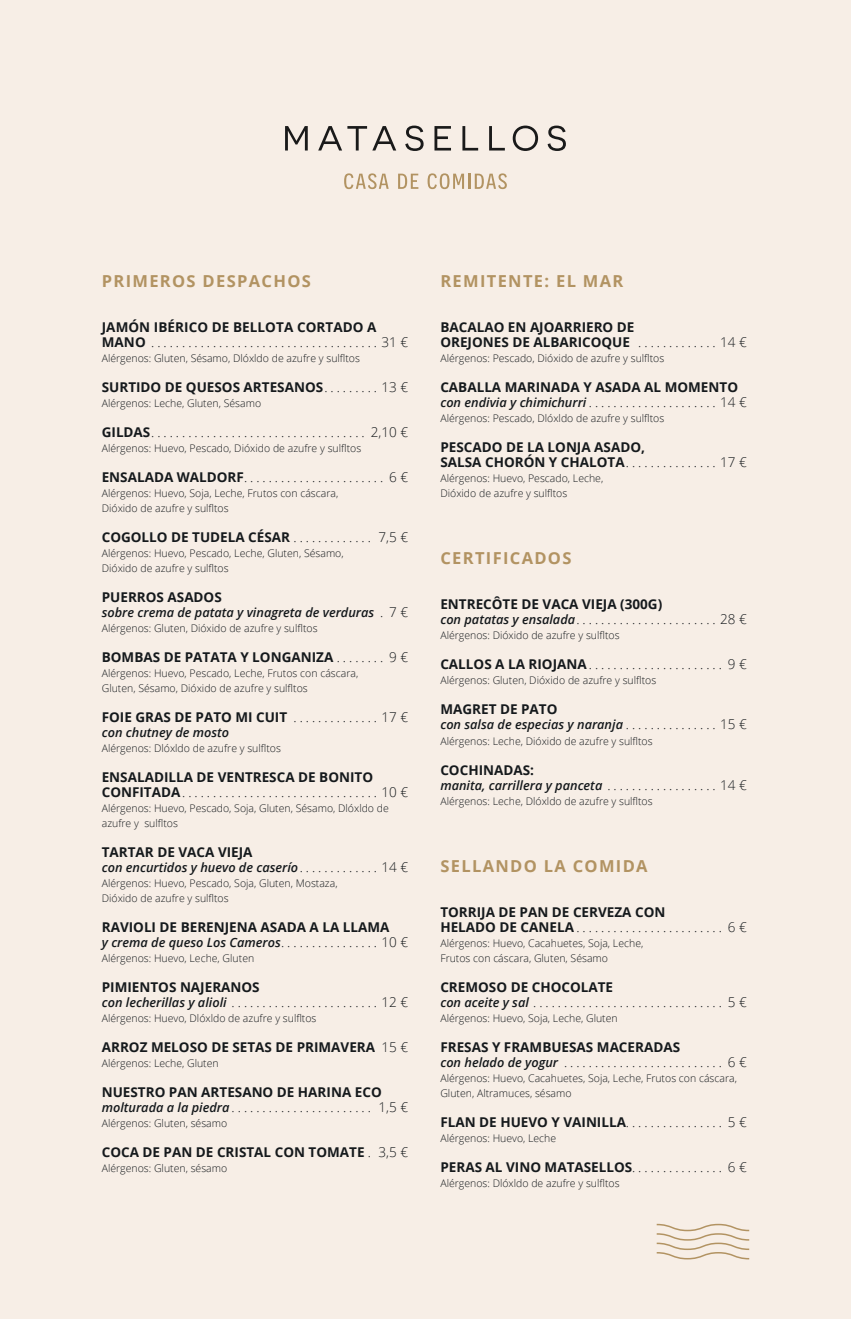
<style>
.page{position:relative;width:851px;height:1319px;background:#fff}
.page>*{position:absolute;margin:0;border:0;box-sizing:border-box;transform-origin:0 0}
.t1{font:700 16.5px "Open Sans";letter-spacing:.08em;color:#b29362}
.t2{font:700 13.5px/15px "Open Sans";color:#15191c}
.t3{font:300 13.5px/15px "Open Sans";color:#15191c}
.t4{font:italic 600 12.75px "Open Sans";color:#15191c}
.t5{font:300 10.5px/15px "Open Sans";color:#15191c}
.s1{font-weight:700}
.s2{font-weight:300}
.s3{font-weight:300;font-style:normal;font-size:13.5px}
.s4{font-weight:600;font-style:italic;font-size:12.75px}
</style>
<div class="page">
<div style="left:0;top:0;width:850px;height:1318px;background:#f7eee6"></div>
<svg style="left:656px;top:1223px;width:94px;height:36px"></svg>
<svg style="left:285px;top:126px;width:23px;height:24px"></svg>
<svg style="left:318px;top:126px;width:78px;height:24px"></svg>
<svg style="left:405px;top:125px;width:18px;height:26px"></svg>
<svg style="left:434px;top:126px;width:17px;height:24px"></svg>
<svg style="left:462px;top:126px;width:16px;height:24px"></svg>
<svg style="left:489px;top:126px;width:16px;height:24px"></svg>
<svg style="left:512px;top:125px;width:26px;height:26px"></svg>
<svg style="left:547px;top:125px;width:19px;height:26px"></svg>
<svg style="left:344px;top:173px;width:44px;height:16px"></svg>
<svg style="left:398px;top:174px;width:20px;height:15px"></svg>
<svg style="left:427px;top:173px;width:79px;height:16px"></svg>
<p class="t1" style="left:102px;top:269px;width:211px">PRIMEROS DESPACHOS</p>
<p class="t3" style="left:102px;top:319px;width:308px"><span class="s1">JAMÓN IBÉRICO DE BELLOTA CORTADO A<br>MANO</span> .....................................31 €</p>
<p class="t5" style="left:102px;top:350px;width:260px">Alérgenos: Gluten, Sésamo, Dlóxldo de azufre y sulfltos</p>
<p class="t2" style="left:102px;top:379px;width:308px">SURTIDO DE QUESOS ARTESANOS<span class="s2">. . . . . . . . . 13 €</span></p>
<p class="t5" style="left:102px;top:395px;width:161px">Alérgenos: Leche, Gluten, Sésamo</p>
<p class="t3" style="left:102px;top:424px;width:308px"><span class="s1">GILDAS</span>................................... 2,10 €</p>
<p class="t5" style="left:102px;top:440px;width:261px">Alérgenos: Huevo, Pescado, Dióxido de azufre y sulfltos</p>
<p class="t3" style="left:102px;top:469px;width:308px"><span class="s1">ENSALADA WALDORF</span>....................... 6 €</p>
<p class="t5" style="left:102px;top:485px;width:238px">Alérgenos: Huevo, Soja, Leche, Frutos con cáscara,<br>Dióxido de azufre y sulfltos</p>
<p class="t2" style="left:102px;top:529px;width:308px">COGOLLO DE TUDELA CÉSAR <span class="s2">. . . . . . . . . . . . . 7,5 €</span></p>
<p class="t5" style="left:102px;top:545px;width:243px">Alérgenos: Huevo, Pescado, Leche, Gluten, Sésamo,<br>Dióxido de azufre y sulfltos</p>
<p class="t2" style="left:102px;top:589px;width:122px">PUERROS ASADOS</p>
<p class="t4" style="left:102px;top:603px;width:308px">sobre crema de patata y vinagreta de verduras <span class="s3">. 7 €</span></p>
<p class="t5" style="left:102px;top:620px;width:217px">Alérgenos: Gluten, Dióxido de azufre y sulfltos</p>
<p class="t2" style="left:102px;top:649px;width:308px">BOMBAS DE PATATA Y LONGANIZA <span class="s2">. . . . . . . . 9 €</span></p>
<p class="t5" style="left:102px;top:665px;width:258px">Alérgenos: Huevo, Pescado, Leche, Frutos con cáscara,<br>Gluten, Sésamo, Dióxido de azufre y sulfltos</p>
<p class="t2" style="left:102px;top:709px;width:308px">FOIE GRAS DE PATO MI CUIT <span class="s2">. . . . . . . . . . . . . . 17 €</span></p>
<p class="t4" style="left:102px;top:723px;width:129px">con chutney de mosto</p>
<p class="t5" style="left:102px;top:740px;width:181px">Alérgenos: Dlóxldo de azufre y sulfltos</p>
<p class="t2" style="left:102px;top:769px;width:308px">ENSALADILLA DE VENTRESCA DE BONITO<br>CONFITADA<span class="s2">................................10 €</span></p>
<p class="t5" style="left:102px;top:800px;width:288px">Alérgenos: Huevo, Pescado, Soja, Gluten, Sésamo, Dlóxldo de azufre y sulfltos</p>
<p class="t2" style="left:102px;top:844px;width:152px">TARTAR DE VACA VIEJA</p>
<p class="t4" style="left:102px;top:858px;width:308px">con encurtidos y huevo de caserío<span class="s3">. . . . . . . . . . . . . 14 €</span></p>
<p class="t5" style="left:102px;top:875px;width:237px">Alérgenos: Huevo, Pescado, Soja, Gluten, Mostaza,<br>Dióxido de azufre y sulfltos</p>
<p class="t2" style="left:102px;top:919px;width:289px">RAVIOLI DE BERENJENA ASADA A LA LLAMA</p>
<p class="t4" style="left:102px;top:933px;width:308px">y crema de queso Los Cameros<span class="s3">. . . . . . . . . . . . . . . . 10 €</span></p>
<p class="t5" style="left:102px;top:950px;width:154px">Alérgenos: Huevo, Leche, Gluten</p>
<p class="t3" style="left:102px;top:979px;width:308px"><span class="s1">PIMIENTOS NAJERANOS<br></span><span class="s4">con lecherillas y alioli</span> ........................12 €</p>
<p class="t5" style="left:102px;top:1010px;width:216px">Alérgenos: Huevo, Dlóxldo de azufre y sulfltos</p>
<p class="t2" style="left:102px;top:1039px;width:308px">ARROZ MELOSO DE SETAS DE PRIMAVERA <span class="s2">15 €</span></p>
<p class="t5" style="left:102px;top:1055px;width:118px">Alérgenos: Leche, Gluten</p>
<p class="t2" style="left:102px;top:1084px;width:308px">NUESTRO PAN ARTESANO DE HARINA ECO <span class="s4">molturada a la piedra</span><span class="s2">....................... 1,5 €</span></p>
<p class="t5" style="left:102px;top:1115px;width:127px">Alérgenos: Gluten, sésamo</p>
<p class="t2" style="left:102px;top:1144px;width:308px">COCA DE PAN DE CRISTAL CON TOMATE <span class="s2">. 3,5 €</span></p>
<p class="t5" style="left:102px;top:1160px;width:127px">Alérgenos: Gluten, sésamo</p>
<p class="t1" style="left:440px;top:269px;width:184px">REMITENTE: EL MAR</p>
<p class="t2" style="left:440px;top:319px;width:308px">BACALAO EN AJOARRIERO DE<br>OREJONES DE ALBARICOQUE <span class="s2">. . . . . . . . . . . . . 14 €</span></p>
<p class="t5" style="left:440px;top:350px;width:225px">Alérgenos: Pescado, Dióxido de azufre y sulfltos</p>
<p class="t2" style="left:440px;top:379px;width:308px">CABALLA MARINADA Y ASADA AL MOMENTO <span class="s4">con endivia y chimichurri</span><span class="s2">.....................14 €</span></p>
<p class="t5" style="left:440px;top:410px;width:225px">Alérgenos: Pescado, Dlóxldo de azufre y sulfltos</p>
<p class="t2" style="left:440px;top:439px;width:308px">PESCADO DE LA LONJA ASADO,<br>SALSA CHORÓN Y CHALOTA<span class="s2">. . . . . . . . . . . . . . . 17 €</span></p>
<p class="t5" style="left:440px;top:470px;width:164px">Alérgenos: Huevo, Pescado, Leche,<br>Dióxido de azufre y sulfltos</p>
<p class="t1" style="left:440px;top:546px;width:133px">CERTIFICADOS</p>
<p class="t2" style="left:440px;top:596px;width:308px">ENTRECÔTE DE VACA VIEJA (300G)<br><span class="s4">con patatas y ensalada</span><span class="s2">.......................28 €</span></p>
<p class="t5" style="left:440px;top:627px;width:181px">Alérgenos: Dióxido de azufre y sulfltos</p>
<p class="t3" style="left:440px;top:656px;width:308px"><span class="s1">CALLOS A LA RIOJANA</span>...................... 9 €</p>
<p class="t5" style="left:440px;top:672px;width:217px">Alérgenos: Gluten, Dióxido de azufre y sulfltos</p>
<p class="t2" style="left:440px;top:701px;width:119px">MAGRET DE PATO</p>
<p class="t4" style="left:440px;top:716px;width:308px">con salsa de especias y naranja <span class="s3">. . . . . . . . . . . . . . . 15 €</span></p>
<p class="t5" style="left:440px;top:732px;width:214px">Alérgenos: Leche, Dióxido de azufre y sulfltos</p>
<p class="t2" style="left:440px;top:761px;width:95px">COCHINADAS:</p>
<p class="t4" style="left:440px;top:776px;width:308px">manita, carrillera y panceta <span class="s3">. . . . . . . . . . . . . . . . . . 14 €</span></p>
<p class="t5" style="left:440px;top:792px;width:214px">Alérgenos: Leche, Dlóxldo de azufre y sulfltos</p>
<p class="t1" style="left:440px;top:854px;width:209px">SELLANDO LA COMIDA</p>
<p class="t2" style="left:440px;top:904px;width:308px">TORRIJA DE PAN DE CERVEZA CON<br>HELADO DE CANELA<span class="s2">........................ 6 €</span></p>
<p class="t5" style="left:440px;top:935px;width:204px">Alérgenos: Huevo, Cacahuetes, Soja, Leche,<br>Frutos con cáscara, Gluten, Sésamo</p>
<p class="t3" style="left:440px;top:979px;width:308px"><span class="s1">CREMOSO DE CHOCOLATE<br></span><span class="s4">con aceite y sal</span> ............................... 5 €</p>
<p class="t5" style="left:440px;top:1010px;width:179px">Alérgenos: Huevo, Soja, Leche, Gluten</p>
<p class="t3" style="left:440px;top:1039px;width:308px"><span class="s1">FRESAS Y FRAMBUESAS MACERADAS<br></span><span class="s4">con helado de yogur</span> .......................... 6 €</p>
<p class="t5" style="left:440px;top:1070px;width:298px">Alérgenos: Huevo, Cacahuetes, Soja, Leche, Frutos con cáscara,<br>Gluten, Altramuces, sésamo</p>
<p class="t2" style="left:440px;top:1114px;width:308px">FLAN DE HUEVO Y VAINILLA<span class="s2">................ 5 €</span></p>
<p class="t5" style="left:440px;top:1130px;width:117px">Alérgenos: Huevo, Leche</p>
<p class="t2" style="left:440px;top:1159px;width:308px">PERAS AL VINO MATASELLOS<span class="s2">. . . . . . . . . . . . . . . 6 €</span></p>
<p class="t5" style="left:440px;top:1175px;width:181px">Alérgenos: Dlóxldo de azufre y sulfltos</p>
</div>
